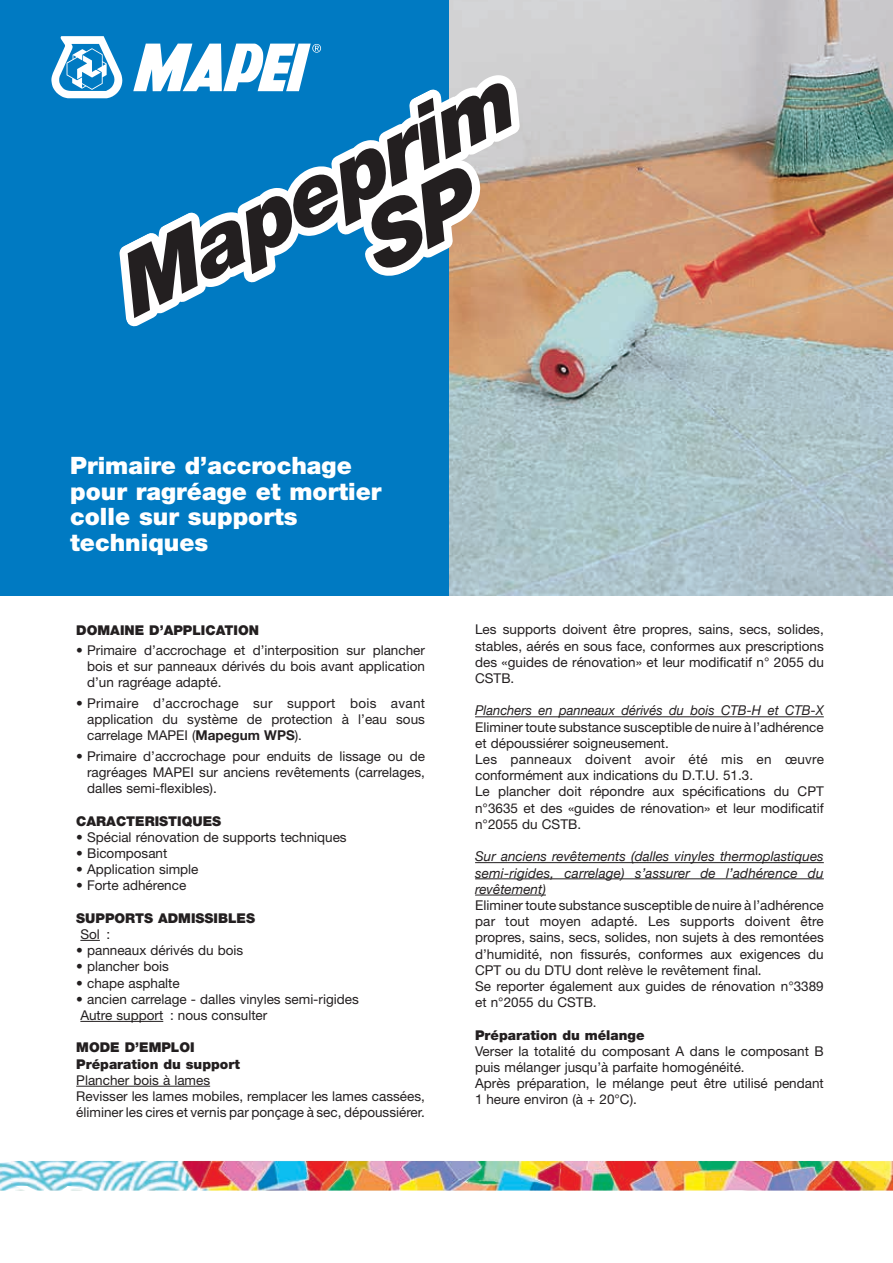
<style>
.page{position:relative;width:893px;height:1263px;background:#fff}
.page>*{position:absolute;margin:0;border:0;box-sizing:border-box;transform-origin:0 0}
.t1{font:900 24px/25.5px "Helvetica Neue";color:#fff}
.t2{font:13.5px/16.2px "Helvetica Neue";color:#231f20}
.t3{font:italic 13.5px/16.2px "Helvetica Neue";color:#231f20;text-align:justify}
.t4{font:900 13.5px/16.2px "Helvetica Neue";color:#231f20}
.t5{font:italic 13.5px "Helvetica Neue";color:#231f20;scale:.96 1}
.s1{font-weight:700}
</style>
<div class="page">
<img style="left:0;top:1161px;width:893px;height:30px">
<img style="left:448px;top:0;width:445px;height:595px">
<div style="left:0;top:0;width:448px;height:595px;background:#007ac2"></div>
<svg style="left:80px;top:940px;width:20px;height:1px"></svg>
<hr style="left:80px;top:1021px;width:83px;height:1px;background:#231f20">
<hr style="left:76px;top:1086px;width:134px;height:1px;background:#231f20">
<hr style="left:475px;top:716px;width:349px;height:1px;background:#231f20">
<hr style="left:475px;top:862px;width:349px;height:1px;background:#231f20">
<hr style="left:475px;top:878px;width:349px;height:1px;background:#231f20">
<hr style="left:475px;top:895px;width:71px;height:1px;background:#231f20">
<svg style="left:51px;top:36px;width:478px;height:307px"></svg>
<h1 class="t1" style="left:70px;top:453px;width:313px">Primaire d’accrochage pour ragréage et mortier colle sur supports techniques</h1>
<p class="t4" style="left:76px;top:622px;width:184px">DOMAINE D’APPLICATION</p>
<p class="t2" style="left:87px;top:642px;width:339px;text-align:justify;text-indent:-11px">• Primaire d’accrochage et d’interposition sur plancher bois et sur panneaux dérivés du bois avant application d’un ragréage adapté.</p>
<p class="t2" style="left:87px;top:695px;width:339px;text-align:justify;text-indent:-11px">• Primaire d’accrochage sur support bois avant application du système de protection à l’eau sous carrelage MAPEI (<span class="s1">Mapegum WPS</span>).</p>
<p class="t2" style="left:87px;top:748px;width:339px;text-align:justify;text-indent:-11px">• Primaire d’accrochage pour enduits de lissage ou de ragréages MAPEI sur anciens revêtements (carrelages, dalles semi-flexibles).</p>
<p class="t4" style="left:76px;top:813px;width:147px">CARACTERISTIQUES</p>
<p class="t2" style="left:76px;top:829px;width:272px">• Spécial rénovation de supports techniques</p>
<p class="t2" style="left:76px;top:845px;width:93px">• Bicomposant</p>
<p class="t2" style="left:76px;top:861px;width:124px">• Application simple</p>
<p class="t2" style="left:76px;top:877px;width:112px">• Forte adhérence</p>
<p class="t4" style="left:76px;top:910px;width:180px">SUPPORTS ADMISSIBLES</p>
<p class="t2" style="left:80px;top:926px;width:31px">Sol :</p>
<p class="t2" style="left:76px;top:942px;width:169px">• panneaux dérivés du bois</p>
<p class="t2" style="left:76px;top:958px;width:94px">• plancher bois</p>
<p class="t2" style="left:76px;top:974px;width:105px">• chape asphalte</p>
<p class="t2" style="left:80px;top:991px;width:280px;text-indent:-4px">• ancien carrelage - dalles vinyles semi-rigides<br>Autre support : nous consulter</p>
<p class="t4" style="left:76px;top:1039px;width:165px">MODE D’EMPLOI<br>Préparation du support</p>
<p class="t2" style="left:76px;top:1072px;width:350px">Plancher bois à lames<br>Revisser les lames mobiles, remplacer les lames cassées, éliminer les cires et vernis par ponçage à sec, dépoussiérer.</p>
<p class="t2" style="left:475px;top:621px;width:350px;text-align:justify">Les supports doivent être propres, sains, secs, solides, stables, aérés en sous face, conformes aux prescriptions des «guides de rénovation» et leur modificatif n° 2055 du CSTB.</p>
<p class="t5" style="left:475px;top:702px;width:365px">Planchers en panneaux dérivés du bois CTB-H et CTB-X</p>
<p class="t2" style="left:475px;top:719px;width:350px">Eliminer toute substance susceptible de nuire à l’adhérence et dépoussiérer soigneusement.<br>Les panneaux doivent avoir été mis en œuvre conformément aux indications du D.T.U. 51.3.<br>Le plancher doit répondre aux spécifications du CPT n°3635 et des «guides de rénovation» et leur modificatif n°2055 du CSTB.</p>
<p class="t3" style="left:475px;top:848px;width:350px">Sur anciens revêtements (dalles vinyles thermoplastiques semi-rigides, carrelage) s’assurer de l’adhérence du revêtement)</p>
<p class="t2" style="left:475px;top:897px;width:350px">Eliminer toute substance susceptible de nuire à l’adhérence par tout moyen adapté. Les supports doivent être propres, sains, secs, solides, non sujets à des remontées d’humidité, non fissurés, conformes aux exigences du CPT ou du DTU dont relève le revêtement final.<br>Se reporter également aux guides de rénovation n°3389 et n°2055 du CSTB.</p>
<p class="t4" style="left:475px;top:1026px;width:171px">Préparation du mélange</p>
<p class="t2" style="left:475px;top:1043px;width:350px">Verser la totalité du composant A dans le composant B puis mélanger jusqu’à parfaite homogénéité.<br>Après préparation, le mélange peut être utilisé pendant 1 heure environ (à + 20°C).</p>
</div>
